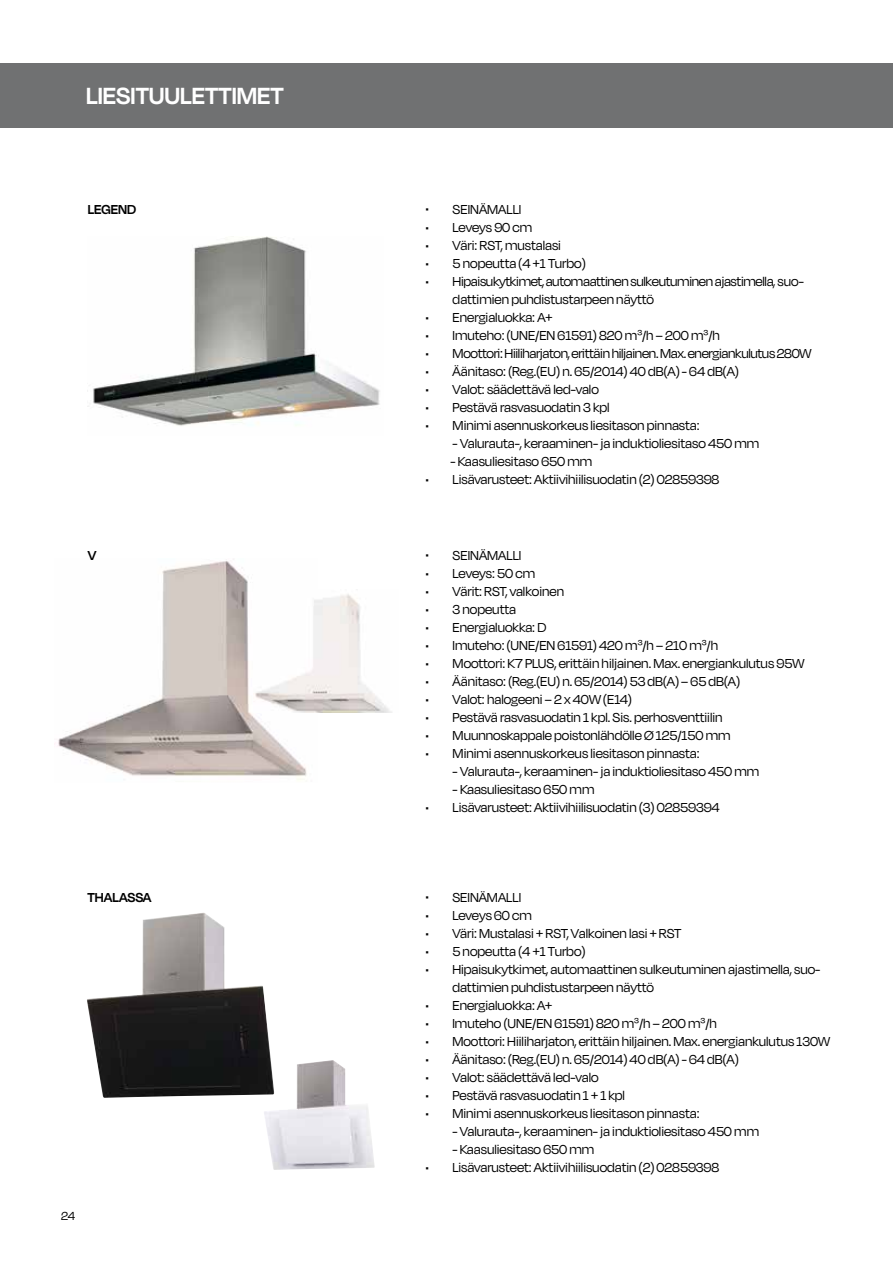
<style>
.page{position:relative;width:893px;height:1263px;background:#fff}
.page>*{position:absolute;margin:0;border:0;box-sizing:border-box;transform-origin:0 0}
.t1{font:600 27px "Degular Display";color:#fff}
.t2{font:15px/18px "Degular Display";color:#000}
.t3{font:15px/18px "Degular Display";letter-spacing:-.02em;color:#000}
.t4{font:600 15px "Degular Display";color:#000}
.t5{font:13.5px "Degular Display";color:#000}
</style>
<div class="page">
<div style="left:0;top:63px;width:893px;height:65px;background:#707172"></div>
<img style="left:58px;top:561px;width:249px;height:219px">
<img style="left:254px;top:589px;width:138px;height:124px">
<img style="left:88px;top:236px;width:292px;height:190px">
<img style="left:87px;top:912px;width:184px;height:186px">
<img style="left:264px;top:1060px;width:111px;height:110px">
<h1 class="t1" style="left:86px;top:80px;width:199px">LIESITUULETTIMET</h1>
<p class="t4" style="left:88px;top:200px;width:50px">LEGEND</p>
<p class="t2" style="left:426px;top:200px;width:97px">• SEINÄMALLI</p>
<p class="t2" style="left:426px;top:218px;width:108px">• Leveys 90 cm</p>
<p class="t2" style="left:426px;top:236px;width:137px">• Väri: RST, mustalasi</p>
<p class="t2" style="left:426px;top:254px;width:161px">• 5 nopeutta (4 +1 Turbo)</p>
<p class="t3" style="left:453px;top:272px;width:353px;text-indent:-27px">• Hipaisukytkimet, automaattinen sulkeutuminen ajastimella, suo&shy;dattimien puhdistustarpeen näyttö</p>
<p class="t2" style="left:426px;top:308px;width:128px">• Energialuokka: A+</p>
<p class="t2" style="left:426px;top:326px;width:296px">• Imuteho: (UNE/EN 61591) 820 m³/h – 200 m³/h</p>
<p class="t3" style="left:426px;top:344px;width:387px">• Moottori: Hiiliharjaton, erittäin hiljainen. Max. energiankulutus 280W</p>
<p class="t2" style="left:426px;top:362px;width:315px">• Äänitaso: (Reg.(EU) n. 65/2014) 40 dB(A) - 64 dB(A)</p>
<p class="t2" style="left:426px;top:380px;width:175px">• Valot: säädettävä led-valo</p>
<p class="t2" style="left:426px;top:398px;width:186px">• Pestävä rasvasuodatin 3 kpl</p>
<p class="t2" style="left:426px;top:416px;width:276px">• Minimi asennuskorkeus liesitason pinnasta:</p>
<p class="t2" style="left:453px;top:434px;width:308px">- Valurauta-, keraaminen- ja induktioliesitaso 450 mm</p>
<p class="t2" style="left:450px;top:452px;width:143px">- Kaasuliesitaso 650 mm</p>
<p class="t2" style="left:426px;top:470px;width:295px">• Lisävarusteet: Aktiivihiilisuodatin (2) 02859398</p>
<p class="t4" style="left:88px;top:547px;width:10px">V</p>
<p class="t2" style="left:426px;top:546px;width:97px">• SEINÄMALLI</p>
<p class="t2" style="left:426px;top:564px;width:111px">• Leveys: 50 cm</p>
<p class="t2" style="left:426px;top:582px;width:140px">• Värit: RST, valkoinen</p>
<p class="t2" style="left:426px;top:600px;width:92px">• 3 nopeutta</p>
<p class="t2" style="left:426px;top:618px;width:122px">• Energialuokka: D</p>
<p class="t2" style="left:426px;top:636px;width:294px">• Imuteho: (UNE/EN 61591) 420 m³/h – 210 m³/h</p>
<p class="t2" style="left:426px;top:654px;width:380px">• Moottori: K7 PLUS, erittäin hiljainen. Max. energiankulutus 95W</p>
<p class="t2" style="left:426px;top:672px;width:316px">• Äänitaso: (Reg.(EU) n. 65/2014) 53 dB(A) – 65 dB(A)</p>
<p class="t2" style="left:426px;top:690px;width:208px">• Valot: halogeeni – 2 x 40W (E14)</p>
<p class="t2" style="left:426px;top:708px;width:298px">• Pestävä rasvasuodatin 1 kpl. Sis. perhosventtiilin</p>
<p class="t2" style="left:426px;top:726px;width:306px">• Muunnoskappale poistonlähdölle Ø 125/150 mm</p>
<p class="t2" style="left:426px;top:744px;width:276px">• Minimi asennuskorkeus liesitason pinnasta:</p>
<p class="t2" style="left:453px;top:762px;width:308px">- Valurauta-, keraaminen- ja induktioliesitaso 450 mm</p>
<p class="t2" style="left:453px;top:780px;width:143px">- Kaasuliesitaso 650 mm</p>
<p class="t2" style="left:426px;top:798px;width:295px">• Lisävarusteet: Aktiivihiilisuodatin (3) 02859394</p>
<p class="t4" style="left:88px;top:889px;width:65px">THALASSA</p>
<p class="t5" style="left:61px;top:1208px;width:15px">24</p>
<p class="t2" style="left:425px;top:888px;width:97px">• SEINÄMALLI</p>
<p class="t2" style="left:425px;top:906px;width:108px">• Leveys 60 cm</p>
<p class="t2" style="left:425px;top:924px;width:258px">• Väri: Mustalasi + RST, Valkoinen lasi + RST</p>
<p class="t2" style="left:425px;top:942px;width:161px">• 5 nopeutta (4 +1 Turbo)</p>
<p class="t2" style="left:452px;top:960px;width:369px;text-indent:-27px">• Hipaisukytkimet, automaattinen sulkeutuminen ajastimella, suo&shy;dattimien puhdistustarpeen näyttö</p>
<p class="t2" style="left:425px;top:996px;width:128px">• Energialuokka: A+</p>
<p class="t2" style="left:425px;top:1014px;width:293px">• Imuteho (UNE/EN 61591) 820 m³/h – 200 m³/h</p>
<p class="t2" style="left:425px;top:1032px;width:406px">• Moottori: Hiiliharjaton, erittäin hiljainen. Max. energiankulutus 130W</p>
<p class="t2" style="left:425px;top:1050px;width:315px">• Äänitaso: (Reg.(EU) n. 65/2014) 40 dB(A) - 64 dB(A)</p>
<p class="t2" style="left:425px;top:1068px;width:175px">• Valot: säädettävä led-valo</p>
<p class="t2" style="left:425px;top:1086px;width:201px">• Pestävä rasvasuodatin 1 + 1 kpl</p>
<p class="t2" style="left:425px;top:1104px;width:276px">• Minimi asennuskorkeus liesitason pinnasta:</p>
<p class="t2" style="left:452px;top:1122px;width:308px">- Valurauta-, keraaminen- ja induktioliesitaso 450 mm</p>
<p class="t2" style="left:452px;top:1140px;width:143px">- Kaasuliesitaso 650 mm</p>
<p class="t2" style="left:425px;top:1158px;width:295px">• Lisävarusteet: Aktiivihiilisuodatin (2) 02859398</p>
</div>
